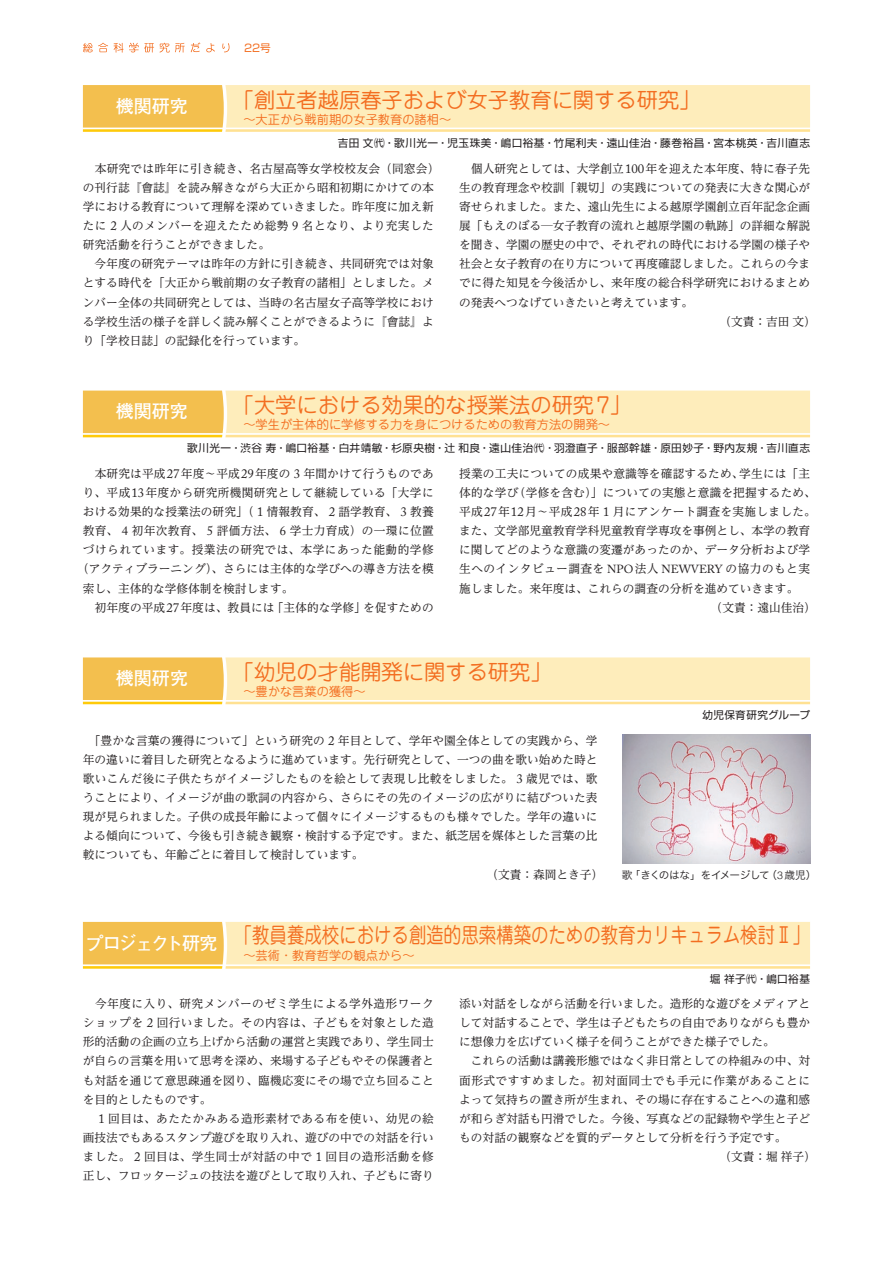
<style>
.page{position:relative;width:893px;height:1263px;background:#fff}
.page>*{position:absolute;margin:0;border:0;box-sizing:border-box;transform-origin:0 0}
.t1{font:21.3px "Jun 201 Pro";color:#f36e21}
.t2{font:21.3px "Jun 201 Pro";color:#f36e21;scale:.82 1}
.t3{font:700 18px "Futo Go B101 Pr 5";color:#fff}
.t4{font:12.15px "Jun 201 Pro";color:#f36e21}
.t5{font:11.7px/19.2px "UD Reimin Pro";color:#231f20;text-align:justify}
.t6{font:11.7px "UD Reimin Pro";letter-spacing:.025em;color:#231f20}
.t7{font:11.7px "UD Reimin Pro";letter-spacing:.035em;color:#231f20}
.t8{font:11.7px "UD Reimin Pro";letter-spacing:.03em;color:#231f20}
.t9{font:11.7px "UD Reimin Pro";letter-spacing:.04em;color:#231f20}
.t10{font:10.65px "Shin Go Pr 5";letter-spacing:.04em;color:#231f20}
.t11{font:10.65px "Hira Kaku Pro W3";letter-spacing:-.04em;color:#231f20}
.t12{font:10.65px "Shin Go Pr 5";color:#f36e21}
.s1{font-family:"Caslon 00";font-size:12.9px}
.s2{font-family:"Adobe Caslon Pro";font-size:12.9px}
.s3{font-family:"Adobe Caslon Pro"}
.s4{font-family:"Helvetica";font-weight:300}
</style>
<div class="page">
<svg style="left:83px;top:43px;width:146px;height:10px"></svg>
<svg style="left:83px;top:85px;width:727px;height:47px;background:#fce4a7"></svg>
<svg style="left:83px;top:391px;width:727px;height:46px;background:#fce4a7"></svg>
<svg style="left:83px;top:922px;width:727px;height:47px;background:#fce4a7"></svg>
<svg style="left:83px;top:657px;width:727px;height:47px;background:#fce5a8"></svg>
<img style="left:623px;top:734px;width:187px;height:129px">
<p class="t12" style="left:244px;top:39px;width:28px">22号</p>
<h2 class="t3" style="left:116px;top:92px;width:74px">機関研究</h2>
<h1 class="t1" style="left:233px;top:83px;width:469px">「創立者越原春子および女子教育に関する研究」</h1>
<p class="t4" style="left:243px;top:110px;width:209px">～大正から戦前期の女子教育の諸相～</p>
<p class="t10" style="left:338px;top:134px;width:474px">吉田 文㈹・歌川光一・児玉珠美・嶋口裕基・竹尾利夫・遠山佳治・藤巻裕昌・宮本桃英・吉川直志</p>
<p class="t5" style="left:83px;top:158px;width:358px;text-align:left">　本研究では昨年に引き続き、名古屋高等女学校校友会（同窓会）の刊行誌『會誌』を読み解きながら大正から昭和初期にかけての本学における教育について理解を深めていきました。昨年度に加え新たに<span class="s1">２</span>人のメンバーを迎えたため総勢<span class="s1">９</span>名となり、より充実した研究活動を行うことができました。<br>　今年度の研究テーマは昨年の方針に引き続き、共同研究では対象とする時代を「大正から戦前期の女子教育の諸相」としました。メンバー全体の共同研究としては、当時の名古屋女子高等学校における学校生活の様子を詳しく読み解くことができるように『會誌』より「学校日誌」の記録化を行っています。</p>
<p class="t5" style="left:459px;top:158px;width:352px">　個人研究としては、大学創立<span class="s2">100</span>年を迎えた本年度、特に春子先</p>
<p class="t5" style="left:459px;top:177px;width:352px">生の教育理念や校訓「親切」の実践についての発表に大きな関心が</p>
<p class="t5" style="left:459px;top:196px;width:352px">寄せられました。また、遠山先生による越原学園創立百年記念企画</p>
<p class="t5" style="left:459px;top:216px;width:352px">展「もえのぼる─女子教育の流れと越原学園の軌跡」の詳細な解説</p>
<p class="t5" style="left:459px;top:235px;width:352px">を聞き、学園の歴史の中で、それぞれの時代における学園の様子や</p>
<p class="t5" style="left:459px;top:254px;width:352px">社会と女子教育の在り方について再度確認しました。これらの今ま</p>
<p class="t5" style="left:459px;top:273px;width:352px">でに得た知見を今後活かし、来年度の総合科学研究におけるまとめ</p>
<p class="t5" style="left:459px;top:292px;width:235px">の発表へつなげていきたいと考えています。</p>
<p class="t5" style="left:719px;top:311px;width:98px">（文責：吉田文）</p>
<h2 class="t3" style="left:116px;top:397px;width:74px">機関研究</h2>
<h1 class="t1" style="left:233px;top:388px;width:400px">「大学における効果的な授業法の研究7」</h1>
<p class="t4" style="left:243px;top:415px;width:368px">～学生が主体的に学修する力を身につけるための教育方法の開発～</p>
<p class="t10" style="left:187px;top:440px;width:624px">歌川光一・渋谷 寿・嶋口裕基・白井靖敏・杉原央樹・辻 和良・遠山佳治㈹・羽澄直子・服部幹雄・原田妙子・野内友規・吉川直志</p>
<p class="t5" style="left:83px;top:463px;width:352px">　本研究は平成<span class="s2">27</span>年度～平成<span class="s2">29</span>年度の<span class="s1">３</span>年間かけて行うものであ</p>
<p class="t8" style="left:83px;top:483px;width:352px">り、平成<span class="s2">13</span>年度から研究所機関研究として継続している「大学に</p>
<p class="t5" style="left:83px;top:502px;width:352px">おける効果的な授業法の研究」（<span class="s1">１</span>情報教育、<span class="s1">２</span>語学教育、<span class="s1">３</span>教養</p>
<p class="t8" style="left:83px;top:521px;width:352px">教育、<span class="s1">４</span>初年次教育、<span class="s1">５</span>評価方法、<span class="s1">６</span>学士力育成）の一環に位置</p>
<p class="t9" style="left:83px;top:540px;width:352px">づけられています。授業法の研究では、本学にあった能動的学修</p>
<p class="t5" style="left:77px;top:559px;width:358px">（アクティブラーニング）、さらには主体的な学びへの導き方法を模</p>
<p class="t5" style="left:83px;top:578px;width:212px">索し、主体的な学修体制を検討します。</p>
<p class="t5" style="left:83px;top:597px;width:352px">　初年度の平成<span class="s2">27</span>年度は、教員には「主体的な学修」を促すための</p>
<p class="t5" style="left:459px;top:463px;width:352px">授業の工夫についての成果や意識等を確認するため、学生には「主</p>
<p class="t5" style="left:459px;top:482px;width:358px">体的な学び（学修を含む）」についての実態と意識を把握するため、</p>
<p class="t6" style="left:459px;top:502px;width:358px">平成<span class="s2">27</span>年<span class="s2">12</span>月～平成<span class="s2">28</span>年<span class="s1">１</span>月にアンケート調査を実施しました。</p>
<p class="t5" style="left:459px;top:521px;width:352px">また、文学部児童教育学科児童教育学専攻を事例とし、本学の教育</p>
<p class="t5" style="left:459px;top:540px;width:352px">に関してどのような意識の変遷があったのか、データ分析および学</p>
<p class="t7" style="left:459px;top:559px;width:352px">生へのインタビュー調査を <span class="s3">NPO</span>法人 <span class="s3">NEWVERY</span> の協力のもと実</p>
<p class="t5" style="left:459px;top:578px;width:341px">施しました。来年度は、これらの調査の分析を進めていきます。</p>
<p class="t5" style="left:711px;top:597px;width:107px">（文責：遠山佳治）</p>
<h2 class="t3" style="left:116px;top:664px;width:74px">機関研究</h2>
<h1 class="t1" style="left:233px;top:655px;width:320px">「幼児の才能開発に関する研究」</h1>
<p class="t4" style="left:243px;top:682px;width:124px">～豊かな言葉の獲得～</p>
<p class="t5" style="left:83px;top:730px;width:516px">　「豊かな言葉の獲得について」という研究の<span class="s1">２</span>年目として、学年や園全体としての実践から、学</p>
<p class="t5" style="left:83px;top:749px;width:516px">年の違いに着目した研究となるように進めています。先行研究として、一つの曲を歌い始めた時と</p>
<p class="t6" style="left:83px;top:769px;width:516px">歌いこんだ後に子供たちがイメージしたものを絵として表現し比較をしました。<span class="s1">３</span>歳児では、歌</p>
<p class="t5" style="left:83px;top:788px;width:516px">うことにより、イメージが曲の歌詞の内容から、さらにその先のイメージの広がりに結びついた表</p>
<p class="t5" style="left:83px;top:807px;width:516px">現が見られました。子供の成長年齢によって個々にイメージするものも様々でした。学年の違いに</p>
<p class="t5" style="left:83px;top:826px;width:516px">よる傾向について、今後も引き続き観察・検討する予定です。また、紙芝居を媒体とした言葉の比</p>
<p class="t5" style="left:83px;top:845px;width:282px">較についても、年齢ごとに着目して検討しています。</p>
<p class="t5" style="left:486px;top:864px;width:118px">（文責：森岡とき子）</p>
<p class="t10" style="left:703px;top:706px;width:109px">幼児保育研究グループ</p>
<p class="t11" style="left:622px;top:865px;width:196px">歌「きくのはな」をイメージして（<span class="s4">3</span>歳児）</p>
<h1 class="t2" style="left:86px;top:918px;width:884px"><sub>プロジェクト研究</sub> 「教員養成校における創造的思索構築のための教育カリキュラム検討Ⅱ」</h1>
<p class="t4" style="left:243px;top:945px;width:173px">～芸術・教育哲学の観点から～</p>
<p class="t10" style="left:710px;top:970px;width:102px">堀 祥子㈹・嶋口裕基</p>
<p class="t5" style="left:83px;top:994px;width:352px">　今年度に入り、研究メンバーのゼミ学生による学外造形ワークショップを<span class="s1">２</span>回行いました。その内容は、子どもを対象とした造形的活動の企画の立ち上げから活動の運営と実践であり、学生同士が自らの言葉を用いて思考を深め、来場する子どもやその保護者とも対話を通じて意思疎通を図り、臨機応変にその場で立ち回ることを目的としたものです。</p>
<p class="t5" style="left:83px;top:1108px;width:352px;text-indent:12px"><span class="s1">１</span>回目は、あたたかみある造形素材である布を使い、幼児の絵画技法でもあるスタンプ遊びを取り入れ、遊びの中での対話を行いました。<span class="s1">２</span>回目は、学生同士が対話の中で<span class="s1">１</span>回目の造形活動を修正し、フロッタージュの技法を遊びとして取り入れ、子どもに寄り</p>
<p class="t5" style="left:459px;top:994px;width:352px">添い対話をしながら活動を行いました。造形的な遊びをメディアと</p>
<p class="t5" style="left:459px;top:1013px;width:352px">して対話することで、学生は子どもたちの自由でありながらも豊か</p>
<p class="t5" style="left:459px;top:1032px;width:317px">に想像力を広げていく様子を伺うことができた様子でした。</p>
<p class="t5" style="left:459px;top:1051px;width:352px">　これらの活動は講義形態ではなく非日常としての枠組みの中、対</p>
<p class="t7" style="left:459px;top:1070px;width:352px">面形式ですすめました。初対面同士でも手元に作業があることに</p>
<p class="t5" style="left:459px;top:1089px;width:352px">よって気持ちの置き所が生まれ、その場に存在することへの違和感</p>
<p class="t5" style="left:459px;top:1108px;width:352px">が和らぎ対話も円滑でした。今後、写真などの記録物や学生と子ど</p>
<p class="t5" style="left:459px;top:1127px;width:329px">もの対話の観察などを質的データとして分析を行う予定です。</p>
<p class="t5" style="left:719px;top:1147px;width:98px">（文責：堀祥子）</p>
</div>
